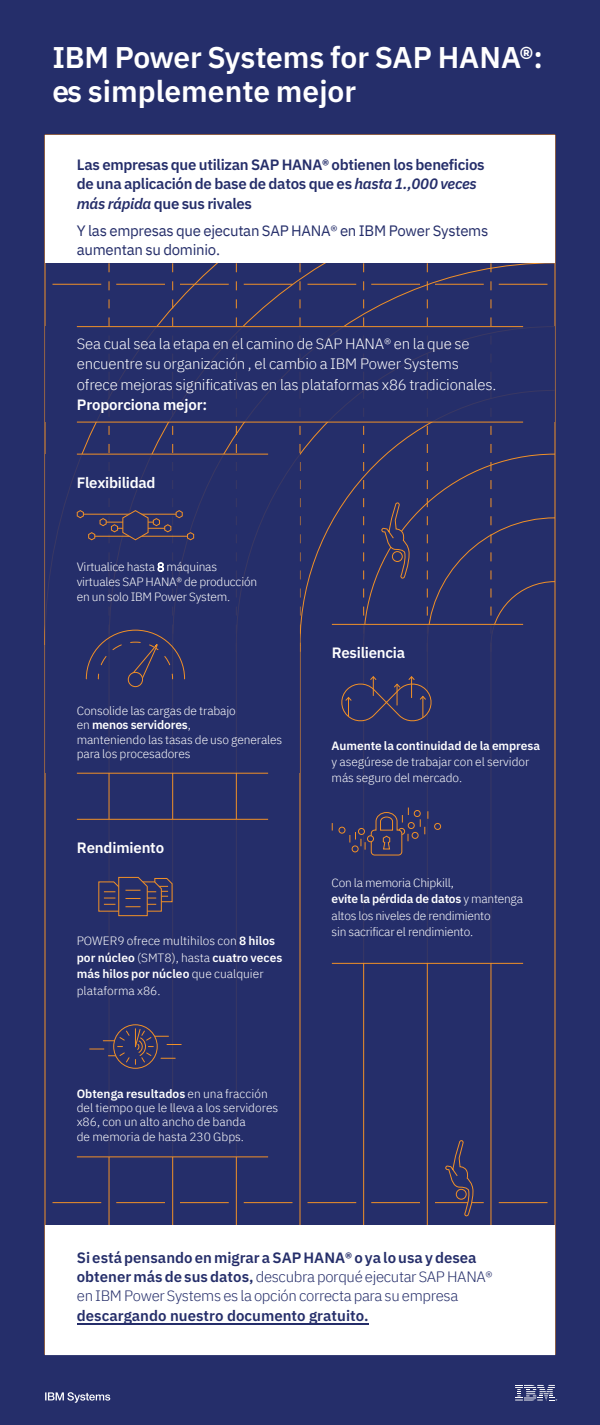
<style>
.page{position:relative;width:600px;height:1425px;background:#252e6a}
.page>*{position:absolute;margin:0;border:0;box-sizing:border-box;transform-origin:0 0}
.t1{font:600 30px/33.6px "IBM Plex Sans";color:#fff}
.Body_1{font:600 15px/19.5px "IBM Plex Sans";color:#252e6a}
.Body_1-2{font:300 15px/20.2px "IBM Plex Sans";letter-spacing:-.015em;color:#fff}
.Body_1-3{font:600 15px/19.5px "IBM Plex Sans";letter-spacing:-.02em;color:#252e6a}
.Body_1-4{font:15px/19.3px "IBM Plex Sans";letter-spacing:-.02em;color:#252e6a}
.Body_1-5{font:600 15px "IBM Plex Sans";letter-spacing:-.02em;color:#fff}
.Body_1-6{font:300 12px/16.4px "IBM Plex Sans";letter-spacing:-.01em;color:#fff}
.s1{font-style:italic}
.s2{font-weight:600}
.s3{font-weight:300}
</style>
<div class="page">
<hr style="left:109px;top:645px;width:1px;height:580px;background:#f19027">
<hr style="left:363px;top:645px;width:1px;height:580px;background:#f19027">
<hr style="left:236px;top:645px;width:1px;height:580px;background:#f19027">
<hr style="left:491px;top:645px;width:1px;height:580px;background:#f19027">
<hr style="left:300px;top:645px;width:1px;height:580px;background:#f19027">
<hr style="left:172px;top:645px;width:1px;height:580px;background:#f19027">
<hr style="left:427px;top:645px;width:1px;height:580px;background:#f19027">
<hr style="left:555px;top:135px;width:1px;height:1220px;background:#f19027">
<hr style="left:45px;top:135px;width:1px;height:1220px;background:#f19027">
<svg style="left:195px;top:263px;width:232px;height:191px"></svg>
<svg style="left:300px;top:423px;width:127px;height:223px"></svg>
<svg style="left:363px;top:454px;width:64px;height:170px"></svg>
<svg style="left:427px;top:263px;width:128px;height:389px"></svg>
<hr style="left:52px;top:1202px;width:49px;height:1px;background:#f19027">
<hr style="left:308px;top:1202px;width:48px;height:1px;background:#f19027">
<hr style="left:116px;top:1202px;width:49px;height:1px;background:#f19027">
<hr style="left:371px;top:1202px;width:49px;height:1px;background:#f19027">
<hr style="left:180px;top:1202px;width:49px;height:1px;background:#f19027">
<hr style="left:435px;top:1202px;width:49px;height:1px;background:#f19027">
<hr style="left:244px;top:1202px;width:48px;height:1px;background:#f19027">
<hr style="left:499px;top:1202px;width:49px;height:1px;background:#f19027">
<svg style="left:515px;top:1385px;width:42px;height:16px"></svg>
<svg style="left:45px;top:1392px;width:65px;height:11px"></svg>
<hr style="left:52px;top:284px;width:49px;height:1px;background:#f19027">
<hr style="left:308px;top:284px;width:48px;height:1px;background:#f19027">
<hr style="left:371px;top:284px;width:49px;height:1px;background:#f19027">
<hr style="left:180px;top:284px;width:49px;height:1px;background:#f19027">
<hr style="left:435px;top:284px;width:49px;height:1px;background:#f19027">
<hr style="left:244px;top:284px;width:48px;height:1px;background:#f19027">
<hr style="left:499px;top:284px;width:49px;height:1px;background:#f19027">
<div style="left:45px;top:135px;width:510px;height:127px;background:#fff"></div>
<div style="left:45px;top:454px;width:255px;height:319px;background:#252e6a"></div>
<div style="left:52px;top:819px;width:240px;height:338px;background:#252e6a"></div>
<div style="left:308px;top:625px;width:240px;height:338px;background:#252e6a"></div>
<div style="left:45px;top:326px;width:510px;height:96px;background:#252e6a"></div>
<hr style="left:77px;top:326px;width:446px;height:1px;background:#f19027">
<hr style="left:77px;top:422px;width:446px;height:1px;background:#f19027">
<hr style="left:77px;top:454px;width:191px;height:1px;background:#f19027">
<hr style="left:332px;top:624px;width:191px;height:1px;background:#f19027">
<hr style="left:332px;top:963px;width:191px;height:1px;background:#f19027">
<hr style="left:77px;top:773px;width:191px;height:1px;background:#f19027">
<hr style="left:77px;top:819px;width:191px;height:1px;background:#f19027">
<hr style="left:77px;top:1157px;width:191px;height:1px;background:#f19027">
<svg style="left:76px;top:263px;width:119px;height:424px"></svg>
<svg style="left:98px;top:877px;width:75px;height:39px"></svg>
<svg style="left:114px;top:1025px;width:43px;height:43px"></svg>
<div style="left:113px;top:1024px;width:45px;height:45px;border:1px solid #f19027;border-radius:50%"></div>
<svg style="left:90px;top:1028px;width:91px;height:36px"></svg>
<svg style="left:341px;top:676px;width:91px;height:48px"></svg>
<svg style="left:339px;top:808px;width:90px;height:48px"></svg>
<div style="left:339px;top:827px;width:6px;height:7px;border:1px solid #f19027;border-radius:50%"></div>
<div style="left:434px;top:823px;width:7px;height:7px;border:1px solid #f19027;border-radius:50%"></div>
<svg style="left:381px;top:502px;width:29px;height:77px"></svg>
<div style="left:392px;top:552px;width:10px;height:9px;background:#252e6a;border-radius:50%"></div>
<div style="left:392px;top:551px;width:11px;height:11px;border:1px solid #f19027;border-radius:50%"></div>
<svg style="left:445px;top:1140px;width:29px;height:77px"></svg>
<div style="left:456px;top:1189px;width:10px;height:10px;background:#252e6a;border-radius:50%"></div>
<div style="left:456px;top:1189px;width:11px;height:11px;border:1px solid #f19027;border-radius:50%"></div>
<hr style="left:45px;top:262px;width:510px;height:1px;background:#fff">
<div style="left:45px;top:1225px;width:510px;height:130px;background:#fff"></div>
<hr style="left:77px;top:1323px;width:291px;height:1px;background:#252e6a">
<p class="t1" style="left:53px;top:38px;width:492px">IBM Power Systems for SAP HANA®: es simplemente mejor</p>
<p class="Body_1-3" style="left:77px;top:154px;width:409px">Las empresas que utilizan SAP HANA® obtienen los beneficios de una aplicación de base de datos que es <span class="s1">hasta 1.,000 veces más rápida</span> que sus rivales</p>
<p class="Body_1-4" style="left:77px;top:219px;width:413px">Y las empresas que ejecutan SAP HANA® en IBM Power Systems aumentan su dominio.</p>
<p class="Body_1-2" style="left:77px;top:333px;width:421px">Sea cual sea la etapa en el camino de SAP HANA® en la que se encuentre su organización , el cambio a IBM Power Systems ofrece mejoras significativas en las plataformas x86 tradicionales.<br><span class="s2">Proporciona mejor:</span></p>
<p class="Body_1-5" style="left:77px;top:471px;width:80px">Flexibilidad</p>
<p class="Body_1-6" style="left:77px;top:559px;width:182px;line-height:14.7px">Virtualice hasta 8 máquinas virtuales SAP HANA® de producción en un solo IBM Power System.</p>
<p class="Body_1-6" style="left:77px;top:702px;width:207px;line-height:14.4px">Consolide las cargas de trabajo<br>en <span class="s2">menos servidores</span>,<br>manteniendo las tasas de uso generales para los procesadores</p>
<p class="Body_1-5" style="left:77px;top:836px;width:89px">Rendimiento</p>
<p class="Body_1-6" style="left:77px;top:932px;width:207px">POWER9 ofrece multihilos con <span class="s2">8 hilos por núcleo</span> (SMT8), hasta <span class="s2">cuatro veces más hilos por núcleo</span> que cualquier plataforma x86.</p>
<p class="Body_1-6" style="left:77px;top:1085px;width:203px;line-height:14.6px"><span class="s2">Obtenga resultados</span> en una fracción del tiempo que le lleva a los servidores x86, con un alto ancho de banda<br>de memoria de hasta 230 Gbps.</p>
<p class="Body_1-5" style="left:332px;top:641px;width:75px">Resiliencia</p>
<p class="Body_1-6" style="left:332px;top:736px;width:210px"><span class="s2">Aumente la continuidad de la empresa </span>y asegúrese de trabajar con el servidor más seguro del mercado.</p>
<p class="Body_1-6" style="left:332px;top:873px;width:193px">Con la memoria Chipkill,<br><span class="s2">evite la pérdida de datos</span> y mantenga altos los niveles de rendimiento<br>sin sacrificar el rendimiento.</p>
<p class="Body_1" style="left:77px;top:1247px;width:417px">Si está pensando en migrar a SAP HANA® o ya lo usa y desea obtener más de sus datos, <span class="s3">descubra porqué ejecutar SAP HANA® en IBM Power Systems es la opción correcta para su empresa </span>descargando nuestro documento gratuito.</p>
</div>
